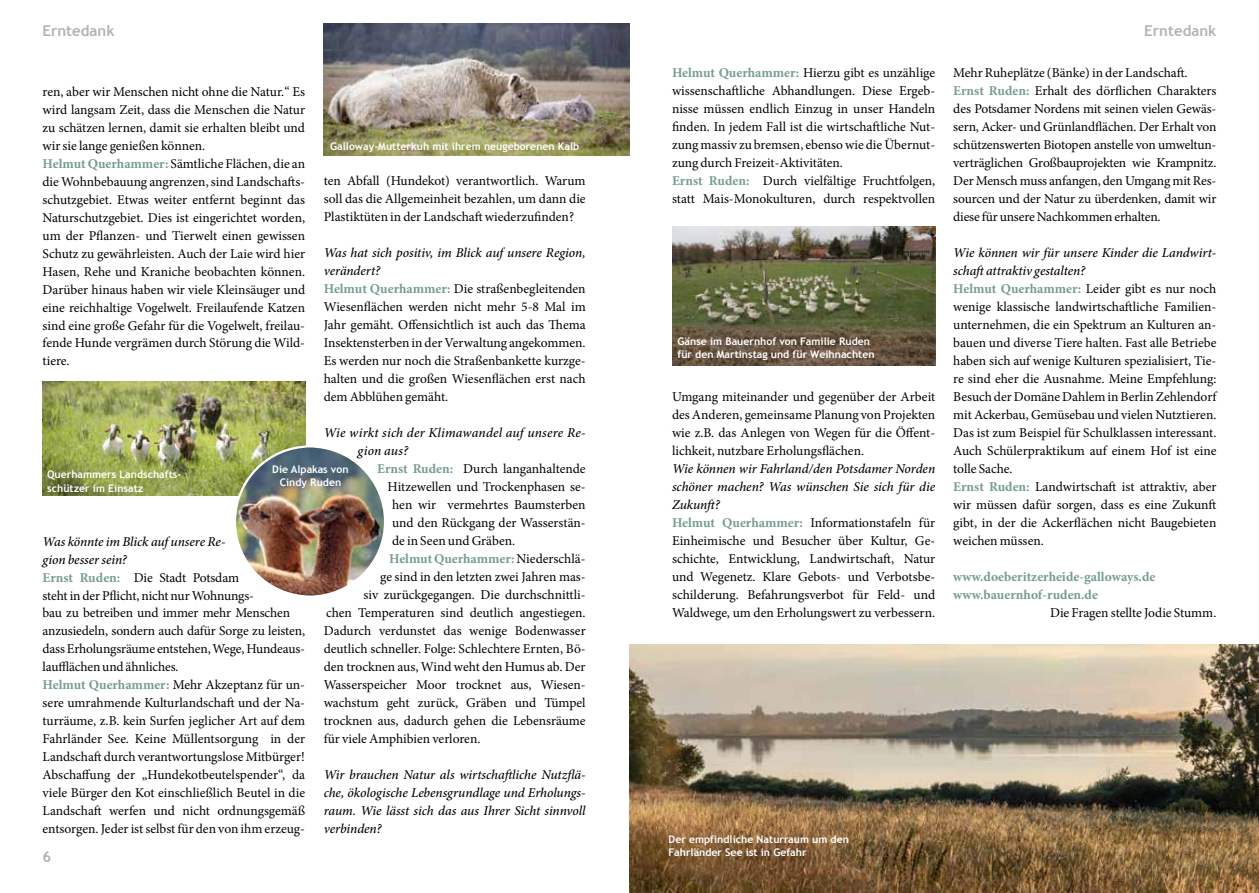
<style>
.page{position:relative;width:1259px;height:893px;background:#fff}
.page>*{position:absolute;margin:0;border:0;box-sizing:border-box;transform-origin:0 0}
.t1{font:700 15px "Trebuchet MS";color:#b1b3b4}
.t2{font:13.5px/18px "Minion Pro";letter-spacing:-.005em;color:#000}
.t3{font:italic 500 13.5px/18px "Minion Pro";color:#000}
.t4{font:700 13.5px/18px "Minion Pro";color:#759c94}
.t5{font:700 10.5px/13.5px "Trebuchet MS";color:#fff}
.s1{font-weight:700;color:#759c94}
.s2{font-weight:500;font-style:italic}
.s3{font-weight:400;color:#000}
</style>
<div class="page">
<img style="left:324px;top:23px;width:305px;height:132px">
<img style="left:672px;top:226px;width:263px;height:139px">
<img style="left:629px;top:644px;width:630px;height:249px">
<img style="left:43px;top:382px;width:263px;height:114px">
<img style="left:235px;top:448px;width:148px;height:147px">
<p class="t1" style="left:43px;top:21px;width:74px">Erntedank</p>
<p class="t1" style="left:1144px;top:21px;width:74px">Erntedank</p>
<p class="t2" style="left:43px;top:82px;width:264px">ren, aber wir Menschen nicht ohne die Natur.“ Es wird langsam Zeit, dass die Menschen die Natur zu schätzen lernen, damit sie erhalten bleibt und wir sie lange genießen können.<br><span class="s1">Helmut Querhammer:</span> Sämtliche Flächen, die an die Wohnbebauung angrenzen, sind Landschafts&shy;schutzgebiet. Etwas weiter entfernt beginnt das Naturschutzgebiet. Dies ist eingerichtet worden, um der Pflanzen- und Tierwelt einen gewissen Schutz zu gewährleisten. Auch der Laie wird hier Hasen, Rehe und Kraniche beobachten können.<br>Darüber hinaus haben wir viele Kleinsäuger und eine reichhaltige Vogelwelt. Freilaufende Katzen sind eine große Gefahr für die Vogelwelt, freilau&shy;fende Hunde vergrämen durch Störung die Wild&shy;tiere.</p>
<p class="t5" style="left:330px;top:140px;width:250px">Galloway-Mutterkuh mit ihrem neugeborenen Kalb</p>
<p class="t2" style="left:324px;top:172px;width:263px;text-align:justify">ten Abfall (Hundekot) verantwortlich. Warum soll das die Allgemeinheit bezahlen, um dann die Plastiktüten in der Landschaft wiederzufinden?</p>
<p class="t2" style="left:324px;top:244px;width:263px"><span class="s2">Was hat sich positiv, im Blick auf unsere Region, verändert?<br></span><span class="s1">Helmut Querhammer:</span> Die straßenbegleitenden Wiesenflächen werden nicht mehr 5-8 Mal im Jahr gemäht. Offensichtlich ist auch das Thema Insektensterben in der Verwaltung angekommen.<br>Es werden nur noch die Straßenbankette kurzge&shy;halten und die großen Wiesenflächen erst nach dem Abblühen gemäht.</p>
<p class="t3" style="left:358px;top:424px;width:230px;text-indent:-34px">Wie wirkt sich der Klimawandel auf unsere Re&shy;gion aus?</p>
<p class="t2" style="left:377px;top:460px;width:210px"><span class="s1">Ernst Ruden:</span> Durch langanhaltende</p>
<p class="t2" style="left:388px;top:478px;width:200px">Hitzewellen und Trockenphasen se-</p>
<p class="t2" style="left:392px;top:496px;width:195px">hen wir vermehrtes Baumsterben</p>
<p class="t2" style="left:392px;top:514px;width:195px">und den Rückgang der Wasserstän-</p>
<p class="t2" style="left:392px;top:532px;width:125px">de in Seen und Gräben.</p>
<p class="t4" style="left:389px;top:550px;width:198px">Helmut Querhammer: <span class="s3">Niederschlä-</span></p>
<p class="t2" style="left:380px;top:568px;width:207px">ge sind in den letzten zwei Jahren mas-</p>
<p class="t2" style="left:364px;top:586px;width:224px">siv zurückgegangen. Die durchschnittli-</p>
<p class="t2" style="left:326px;top:604px;width:261px">chen Temperaturen sind deutlich angestiegen.</p>
<p class="t2" style="left:324px;top:622px;width:263px">Dadurch verdunstet das wenige Bodenwasser</p>
<p class="t2" style="left:324px;top:640px;width:263px">deutlich schneller. Folge: Schlechtere Ernten, Bö-</p>
<p class="t2" style="left:324px;top:658px;width:263px">den trocknen aus, Wind weht den Humus ab. Der</p>
<p class="t2" style="left:324px;top:676px;width:263px">Wasserspeicher Moor trocknet aus, Wiesen-</p>
<p class="t2" style="left:324px;top:694px;width:263px">wachstum geht zurück, Gräben und Tümpel</p>
<p class="t2" style="left:324px;top:712px;width:263px">trocknen aus, dadurch gehen die Lebensräume</p>
<p class="t2" style="left:324px;top:730px;width:158px">für viele Amphibien verloren.</p>
<p class="t3" style="left:324px;top:766px;width:263px;text-align:justify">Wir brauchen Natur als wirtschaftliche Nutzflä&shy;che, ökologische Lebensgrundlage und Erholungs&shy;raum. Wie lässt sich das aus Ihrer Sicht sinnvoll verbinden?</p>
<p class="t5" style="left:47px;top:468px;width:136px">Querhammers Landschafts&shy;schützer im Einsatz</p>
<p class="t5" style="left:272px;top:462px;width:78px;text-align:center">Die Alpakas von<br>Cindy Ruden</p>
<p class="t2" style="left:43px;top:532px;width:264px"><span class="s2">Was könnte im Blick auf unsere Re-<br>gion besser sein?<br></span><span class="s1">Ernst Ruden:</span> Die Stadt Potsdam<br>steht in der Pflicht, nicht nur Wohnungs-<br>bau zu betreiben und immer mehr Menschen anzusiedeln, sondern auch dafür Sorge zu leisten, dass Erholungsräume entstehen, Wege, Hundeaus&shy;laufflächen und ähnliches.<br><span class="s1">Helmut Querhammer:</span> Mehr Akzeptanz für un&shy;sere umrahmende Kulturlandschaft und der Na&shy;turräume, z.B. kein Surfen jeglicher Art auf dem Fahrländer See. Keine Müllentsorgung in der Landschaft durch verantwortungslose Mitbürger!<br>Abschaffung der „Hundekotbeutelspender“, da viele Bürger den Kot einschließlich Beutel in die Landschaft werfen und nicht ordnungsgemäß entsorgen. Jeder ist selbst für den von ihm erzeug-</p>
<p class="t1" style="left:43px;top:847px;width:10px">6</p>
<p class="t2" style="left:672px;top:64px;width:265px"><span class="s1">Helmut Querhammer:</span> Hierzu gibt es unzählige wissenschaftliche Abhandlungen. Diese Ergeb&shy;nisse müssen endlich Einzug in unser Handeln finden. In jedem Fall ist die wirtschaftliche Nut&shy;zung massiv zu bremsen, ebenso wie die Übernut&shy;zung durch Freizeit-Aktivitäten.<br><span class="s1">Ernst Ruden:</span> Durch vielfältige Fruchtfolgen, statt Mais-Monokulturen, durch respektvollen</p>
<p class="t5" style="left:677px;top:334px;width:198px">Gänse im Bauernhof von Familie Ruden für den Martinstag und für Weihnachten</p>
<p class="t2" style="left:672px;top:388px;width:265px;text-align:justify">Umgang miteinander und gegenüber der Arbeit des Anderen, gemeinsame Planung von Projekten wie z.B. das Anlegen von Wegen für die Öffent&shy;lichkeit, nutzbare Erholungsflächen.</p>
<p class="t2" style="left:672px;top:460px;width:265px"><span class="s2">Wie können wir Fahrland/den Potsdamer Norden schöner machen? Was wünschen Sie sich für die Zukunft?<br></span><span class="s1">Helmut Querhammer:</span> Informationstafeln für Einheimische und Besucher über Kultur, Ge&shy;schichte, Entwicklung, Landwirtschaft, Natur und Wegenetz. Klare Gebots- und Verbotsbe&shy;schilderung. Befahrungsverbot für Feld- und Waldwege, um den Erholungswert zu verbessern.</p>
<p class="t2" style="left:953px;top:64px;width:265px">Mehr Ruheplätze (Bänke) in der Landschaft.<br><span class="s1">Ernst Ruden:</span> Erhalt des dörflichen Charakters des Potsdamer Nordens mit seinen vielen Gewäs&shy;sern, Acker- und Grünlandflächen. Der Erhalt von schützenswerten Biotopen anstelle von umweltun&shy;verträglichen Großbauprojekten wie Krampnitz.<br>Der Mensch muss anfangen, den Umgang mit Res&shy;sourcen und der Natur zu überdenken, damit wir diese für unsere Nachkommen erhalten.</p>
<p class="t2" style="left:953px;top:244px;width:265px"><span class="s2">Wie können wir für unsere Kinder die Landwirt&shy;schaft attraktiv gestalten?<br></span><span class="s1">Helmut Querhammer:</span> Leider gibt es nur noch wenige klassische landwirtschaftliche Familien&shy;unternehmen, die ein Spektrum an Kulturen an&shy;bauen und diverse Tiere halten. Fast alle Betriebe haben sich auf wenige Kulturen spezialisiert, Tie&shy;re sind eher die Ausnahme. Meine Empfehlung:<br>Besuch der Domäne Dahlem in Berlin Zehlendorf mit Ackerbau, Gemüsebau und vielen Nutztieren.<br>Das ist zum Beispiel für Schulklassen interessant.<br>Auch Schülerpraktikum auf einem Hof ist eine tolle Sache.<br><span class="s1">Ernst Ruden:</span> Landwirtschaft ist attraktiv, aber wir müssen dafür sorgen, dass es eine Zukunft gibt, in der die Ackerflächen nicht Baugebieten weichen müssen.</p>
<p class="t4" style="left:953px;top:568px;width:204px">www.doeberitzerheide-galloways.de www.bauernhof-ruden.de</p>
<p class="t2" style="left:1050px;top:604px;width:168px">Die Fragen stellte Jodie Stumm.</p>
<p class="t5" style="left:668px;top:832px;width:182px">Der empfindliche Naturraum um den<br>Fahrländer See ist in Gefahr</p>
</div>
